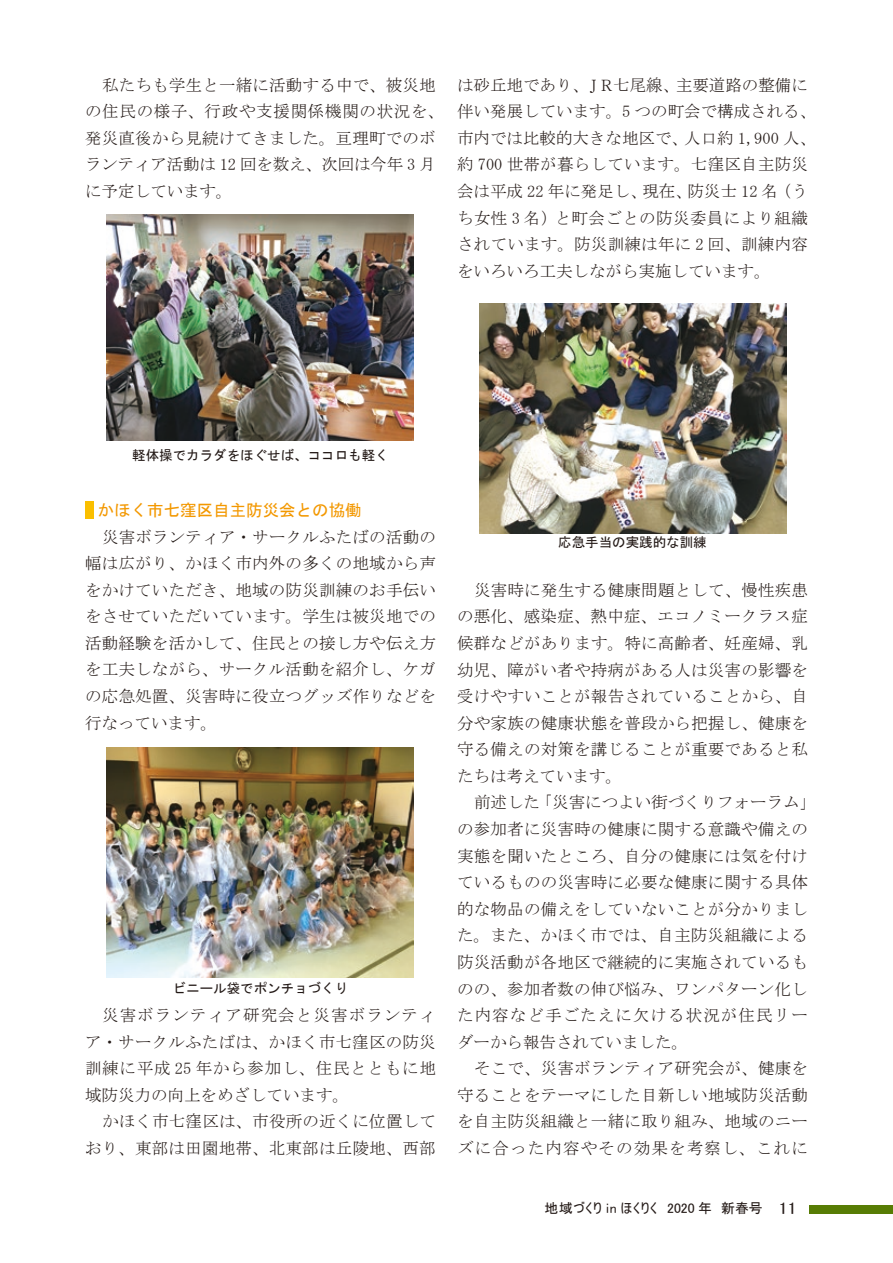
<style>
.page{position:relative;width:893px;height:1263px;background:#fff}
.page>*{position:absolute;margin:0;border:0;box-sizing:border-box;transform-origin:0 0}
.t1{font:16.5px/26.5px "MS Mincho";letter-spacing:.015em;color:#231916;text-align:justify}
.t2{font:16.5px "MS Gothic";color:#f39800}
.t3{font:13.8px "MS UI Gothic";letter-spacing:.05em;color:#231916}
.t4{font:13.5px "MS Gothic";color:#231916}
.s1{font-family:"MS Gothic";font-size:14.85px}
</style>
<div class="page">
<div style="left:809px;top:1205px;width:84px;height:9px;background:#577c04"></div>
<div style="left:85px;top:502px;width:9px;height:17px;background:#fabf00"></div>
<img style="left:107px;top:214px;width:307px;height:226px">
<img style="left:107px;top:747px;width:307px;height:231px">
<img style="left:479px;top:303px;width:307px;height:230px">
<p class="t1" style="left:85px;top:71px;width:360px;text-align:left;text-indent:17px">私たちも学生と一緒に活動する中で、被災地の住民の様子、行政や支援関係機関の状況を、発災直後から見続けてきました。亘理町でのボランティア活動は 12 回を数え、次回は今年 3 月に予定しています。</p>
<p class="t1" style="left:457px;top:71px;width:361px;text-align:left">は砂丘地であり、ＪＲ七尾線、主要道路の整備に伴い発展しています。5 つの町会で構成される、市内では比較的大きな地区で、人口約 1,900 人、約 700 世帯が暮らしています。七窪区自主防災会は平成 22 年に発足し、現在、防災士 12 名（うち女性 3 名）と町会ごとの防災委員により組織されています。防災訓練は年に 2 回、訓練内容をいろいろ工夫しながら実施しています。</p>
<p class="t4" style="left:132px;top:448px;width:258px">軽体操でカラダをほぐせば、ココロも軽く</p>
<p class="t2" style="left:98px;top:502px;width:266px">かほく市七窪区自主防災会との協働</p>
<p class="t1" style="left:85px;top:523px;width:352px;text-indent:17px">災害ボランティア・サークルふたばの活動の幅は広がり、かほく市内外の多くの地域から声をかけていただき、地域の防災訓練のお手伝いをさせていただいています。学生は被災地での活動経験を活かして、住民との接し方や伝え方を工夫しながら、サークル活動を紹介し、ケガの応急処置、災害時に役立つグッズ作りなどを行なっています。</p>
<p class="t4" style="left:173px;top:981px;width:177px">ビニール袋でポンチョづくり</p>
<p class="t1" style="left:85px;top:1002px;width:352px;text-indent:17px">災害ボランティア研究会と災害ボランティア・サークルふたばは、かほく市七窪区の防災訓練に平成 25 年から参加し、住民とともに地域防災力の向上をめざしています。</p>
<p class="t1" style="left:85px;top:1108px;width:352px;text-align:right">かほく市七窪区は、市役所の近くに位置しており、東部は田園地帯、北東部は丘陵地、西部</p>
<p class="t4" style="left:558px;top:535px;width:150px">応急手当の実践的な訓練</p>
<p class="t1" style="left:457px;top:576px;width:352px;text-indent:17px">災害時に発生する健康問題として、慢性疾患の悪化、感染症、熱中症、エコノミークラス症候群などがあります。特に高齢者、妊産婦、乳幼児、障がい者や持病がある人は災害の影響を受けやすいことが報告されていることから、自分や家族の健康状態を普段から把握し、健康を守る備えの対策を講じることが重要であると私たちは考えています。</p>
<p class="t1" style="left:457px;top:789px;width:361px;text-align:left;text-indent:17px">前述した「災害につよい街づくりフォーラム」の参加者に災害時の健康に関する意識や備えの実態を聞いたところ、自分の健康には気を付けているものの災害時に必要な健康に関する具体的な物品の備えをしていないことが分かりました。また、かほく市では、自主防災組織による防災活動が各地区で継続的に実施されているものの、参加者数の伸び悩み、ワンパターン化した内容など手ごたえに欠ける状況が住民リーダーから報告されていました。</p>
<p class="t1" style="left:457px;top:1055px;width:352px;text-indent:17px">そこで、災害ボランティア研究会が、健康を守ることをテーマにした目新しい地域防災活動を自主防災組織と一緒に取り組み、地域のニーズに合った内容やその効果を考察し、これに</p>
<p class="t3" style="left:545px;top:1201px;width:254px">地域づくり in ほくりく　2020 年　新春号 <span class="s1">11</span></p>
</div>
